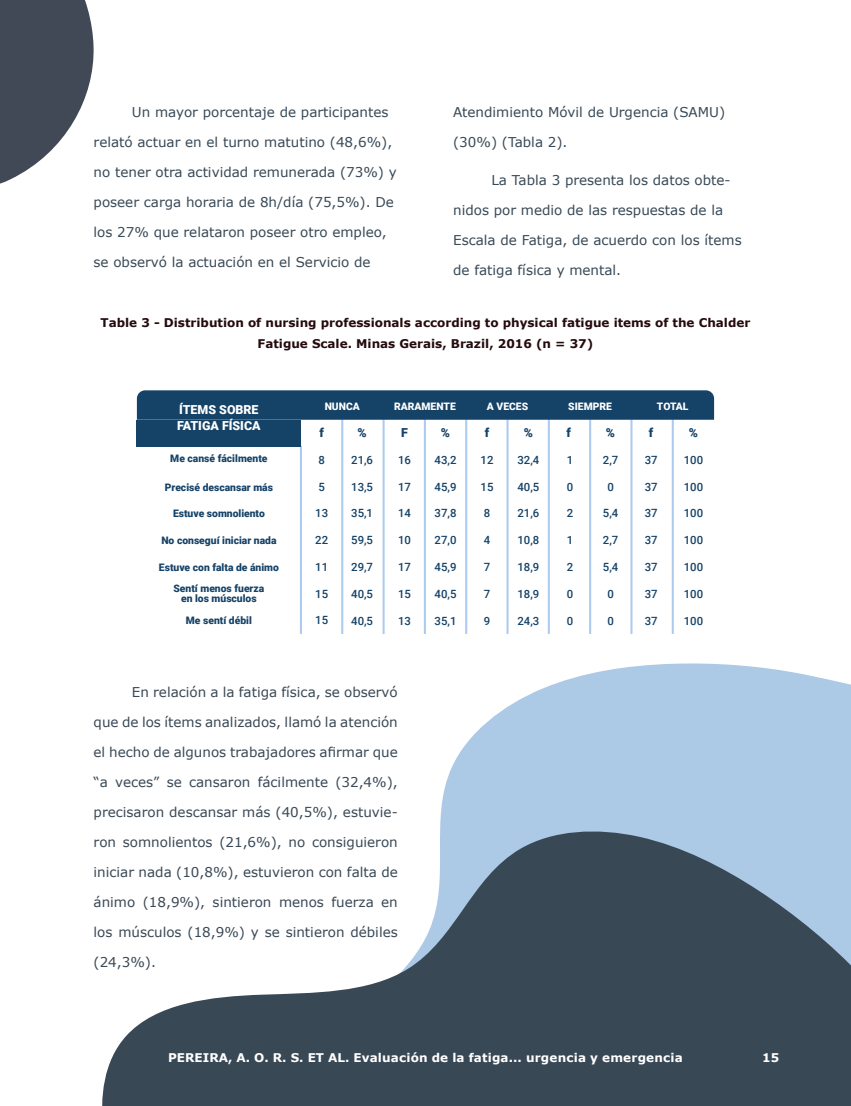
<style>
.page{position:relative;width:851px;height:1106px;background:#fff}
.page>*{position:absolute;margin:0;border:0;box-sizing:border-box;transform-origin:0 0}
.t1{font:13.5px "Verdana";color:#384956}
.t2{font:13.5px "Verdana";color:#394855}
.t3{font:900 12.45px/17px "Roboto";color:#fff}
.t4{font:900 12.45px "Roboto";color:#154267}
.t5{font:700 12px/21px "Verdana";color:#250b0d;text-align:center}
.t6{font:700 12px "Verdana";letter-spacing:.01em;color:#fff}
.t7{font:500 11.4px "Roboto";color:#154267}
.t8{font:900 10.35px/21.1px "Roboto";color:#154267;text-align:center}
.t9{font:900 10.35px "Roboto";color:#fff}
</style>
<div class="page">
<svg style="left:300px;top:594px;width:550px;height:233px"></svg>
<svg style="left:102px;top:827px;width:748px;height:279px;fill:#394855"></svg>
<hr style="left:300px;top:446px;width:2px;height:187px;background:#accbef">
<hr style="left:341px;top:419px;width:2px;height:214px;background:#accbef">
<hr style="left:382px;top:419px;width:2px;height:214px;background:#accbef">
<hr style="left:424px;top:419px;width:2px;height:214px;background:#accbef">
<hr style="left:465px;top:419px;width:2px;height:214px;background:#accbef">
<hr style="left:506px;top:419px;width:2px;height:214px;background:#accbef">
<hr style="left:547px;top:419px;width:2px;height:214px;background:#accbef">
<hr style="left:589px;top:419px;width:2px;height:214px;background:#accbef">
<hr style="left:630px;top:419px;width:2px;height:214px;background:#accbef">
<hr style="left:671px;top:419px;width:2px;height:214px;background:#accbef">
<div style="left:137px;top:390px;width:577px;height:30px;background:#154267"></div>
<div style="left:137px;top:419px;width:164px;height:27px;background:#154267"></div>
<svg style="left:0;top:0;width:94px;height:184px"></svg>
<p class="t1" style="left:132px;top:102px;width:258px">Un mayor porcentaje de participantes</p>
<p class="t1" style="left:94px;top:132px;width:300px">relató actuar en el turno matutino (48,6%),</p>
<p class="t1" style="left:94px;top:162px;width:305px">no tener otra actividad remunerada (73%) y</p>
<p class="t1" style="left:94px;top:192px;width:302px">poseer carga horaria de 8h/día (75,5%). De</p>
<p class="t1" style="left:94px;top:222px;width:294px">los 27% que relataron poseer otro empleo,</p>
<p class="t1" style="left:94px;top:252px;width:278px">se observó la actuación en el Servicio de</p>
<p class="t1" style="left:453px;top:102px;width:273px">Atendimiento Móvil de Urgencia (SAMU)</p>
<p class="t1" style="left:453px;top:132px;width:116px">(30%) (Tabla 2).</p>
<p class="t1" style="left:491px;top:171px;width:241px">La Tabla 3 presenta los datos obte-</p>
<p class="t1" style="left:453px;top:201px;width:271px">nidos por medio de las respuestas de la</p>
<p class="t1" style="left:453px;top:231px;width:290px">Escala de Fatiga, de acuerdo con los ítems</p>
<p class="t1" style="left:453px;top:261px;width:169px">de fatiga física y mental.</p>
<p class="t5" style="left:100px;top:312px;width:651px">Table 3 - Distribution of nursing professionals according to physical fatigue items of the Chalder<br>Fatigue Scale. Minas Gerais, Brazil, 2016 (n = 37)</p>
<p class="t3" style="left:177px;top:400px;width:85px">ÍTEMS SOBRE<br>FATIGA FÍSICA</p>
<p class="t8" style="left:170px;top:447px;width:99px">Me cansé fácilmente</p>
<p class="t8" style="left:165px;top:476px;width:110px">Precisé descansar más</p>
<p class="t8" style="left:173px;top:502px;width:93px">Estuve somnoliento</p>
<p class="t8" style="left:161px;top:529px;width:117px">No conseguí iniciar nada</p>
<p class="t8" style="left:159px;top:556px;width:121px">Estuve con falta de ánimo<br>Sentí menos fuerza</p>
<p class="t8" style="left:181px;top:587px;width:77px;line-height:22px">en los músculos<br>Me sentí débil</p>
<p class="t9" style="left:324px;top:398px;width:37px">NUNCA</p>
<p class="t9" style="left:394px;top:398px;width:63px">RARAMENTE</p>
<p class="t9" style="left:487px;top:398px;width:43px">A VECES</p>
<p class="t9" style="left:568px;top:398px;width:45px">SIEMPRE</p>
<p class="t9" style="left:657px;top:398px;width:33px">TOTAL</p>
<p class="t4" style="left:319px;top:424px;width:6px">f</p>
<p class="t4" style="left:357px;top:424px;width:11px">%</p>
<p class="t4" style="left:401px;top:424px;width:8px">F</p>
<p class="t4" style="left:441px;top:424px;width:11px">%</p>
<p class="t4" style="left:484px;top:424px;width:6px">f</p>
<p class="t4" style="left:523px;top:424px;width:11px">%</p>
<p class="t4" style="left:566px;top:424px;width:6px">f</p>
<p class="t4" style="left:606px;top:424px;width:11px">%</p>
<p class="t4" style="left:649px;top:424px;width:6px">f</p>
<p class="t4" style="left:688px;top:424px;width:11px">%</p>
<p class="t7" style="left:318px;top:452px;width:8px">8</p>
<p class="t7" style="left:351px;top:452px;width:23px">21,6</p>
<p class="t7" style="left:398px;top:452px;width:14px">16</p>
<p class="t7" style="left:434px;top:452px;width:23px">43,2</p>
<p class="t7" style="left:480px;top:452px;width:14px">12</p>
<p class="t7" style="left:517px;top:452px;width:23px">32,4</p>
<p class="t7" style="left:318px;top:479px;width:8px">5</p>
<p class="t7" style="left:315px;top:505px;width:14px">13</p>
<p class="t7" style="left:315px;top:532px;width:14px">22</p>
<p class="t7" style="left:315px;top:558px;width:14px">11</p>
<p class="t7" style="left:315px;top:585px;width:14px">15</p>
<p class="t7" style="left:315px;top:612px;width:14px">15</p>
<p class="t7" style="left:351px;top:479px;width:23px">13,5</p>
<p class="t7" style="left:351px;top:505px;width:23px">35,1</p>
<p class="t7" style="left:351px;top:532px;width:23px">59,5</p>
<p class="t7" style="left:351px;top:559px;width:23px">29,7</p>
<p class="t7" style="left:351px;top:585px;width:23px">40,5</p>
<p class="t7" style="left:351px;top:612px;width:23px">40,5</p>
<p class="t7" style="left:434px;top:479px;width:23px">45,9</p>
<p class="t7" style="left:434px;top:505px;width:23px">37,8</p>
<p class="t7" style="left:434px;top:532px;width:23px">27,0</p>
<p class="t7" style="left:434px;top:559px;width:23px">45,9</p>
<p class="t7" style="left:434px;top:585px;width:23px">40,5</p>
<p class="t7" style="left:434px;top:612px;width:23px">35,1</p>
<p class="t7" style="left:517px;top:479px;width:23px">40,5</p>
<p class="t7" style="left:517px;top:505px;width:23px">21,6</p>
<p class="t7" style="left:517px;top:532px;width:23px">10,8</p>
<p class="t7" style="left:517px;top:559px;width:23px">18,9</p>
<p class="t7" style="left:517px;top:585px;width:23px">18,9</p>
<p class="t7" style="left:517px;top:612px;width:23px">24,3</p>
<p class="t7" style="left:480px;top:479px;width:14px">15</p>
<p class="t7" style="left:483px;top:505px;width:8px">8</p>
<p class="t7" style="left:483px;top:532px;width:8px">4</p>
<p class="t7" style="left:483px;top:559px;width:8px">7</p>
<p class="t7" style="left:483px;top:585px;width:8px">7</p>
<p class="t7" style="left:483px;top:612px;width:8px">9</p>
<p class="t7" style="left:398px;top:479px;width:14px">17</p>
<p class="t7" style="left:398px;top:505px;width:14px">14</p>
<p class="t7" style="left:398px;top:532px;width:14px">10</p>
<p class="t7" style="left:398px;top:559px;width:14px">17</p>
<p class="t7" style="left:398px;top:585px;width:14px">15</p>
<p class="t7" style="left:398px;top:612px;width:14px">13</p>
<p class="t7" style="left:566px;top:452px;width:8px">1</p>
<p class="t7" style="left:566px;top:479px;width:8px">0</p>
<p class="t7" style="left:566px;top:505px;width:8px">2</p>
<p class="t7" style="left:566px;top:532px;width:8px">1</p>
<p class="t7" style="left:566px;top:559px;width:8px">2</p>
<p class="t7" style="left:566px;top:585px;width:8px">0</p>
<p class="t7" style="left:566px;top:612px;width:8px">0</p>
<p class="t7" style="left:602px;top:452px;width:17px">2,7</p>
<p class="t7" style="left:607px;top:479px;width:8px">0</p>
<p class="t7" style="left:602px;top:505px;width:17px">5,4</p>
<p class="t7" style="left:602px;top:532px;width:17px">2,7</p>
<p class="t7" style="left:602px;top:559px;width:17px">5,4</p>
<p class="t7" style="left:607px;top:585px;width:8px">0</p>
<p class="t7" style="left:607px;top:612px;width:8px">0</p>
<p class="t7" style="left:644px;top:452px;width:14px">37</p>
<p class="t7" style="left:644px;top:479px;width:14px">37</p>
<p class="t7" style="left:644px;top:505px;width:14px">37</p>
<p class="t7" style="left:644px;top:532px;width:14px">37</p>
<p class="t7" style="left:644px;top:559px;width:14px">37</p>
<p class="t7" style="left:644px;top:585px;width:14px">37</p>
<p class="t7" style="left:644px;top:612px;width:14px">37</p>
<p class="t7" style="left:683px;top:452px;width:21px">100</p>
<p class="t7" style="left:683px;top:479px;width:21px">100</p>
<p class="t7" style="left:683px;top:505px;width:21px">100</p>
<p class="t7" style="left:683px;top:532px;width:21px">100</p>
<p class="t7" style="left:683px;top:559px;width:21px">100</p>
<p class="t7" style="left:683px;top:585px;width:21px">100</p>
<p class="t7" style="left:683px;top:612px;width:21px">100</p>
<p class="t2" style="left:132px;top:683px;width:267px">En relación a la fatiga física, se observó</p>
<p class="t2" style="left:94px;top:713px;width:306px">que de los ítems analizados, llamó la atención</p>
<p class="t2" style="left:94px;top:743px;width:306px">el hecho de algunos trabajadores afirmar que</p>
<p class="t2" style="left:94px;top:773px;width:306px">“a veces” se cansaron fácilmente (32,4%),</p>
<p class="t2" style="left:94px;top:803px;width:306px">precisaron descansar más (40,5%), estuvie-</p>
<p class="t2" style="left:94px;top:833px;width:306px">ron somnolientos (21,6%), no consiguieron</p>
<p class="t2" style="left:94px;top:863px;width:306px">iniciar nada (10,8%), estuvieron con falta de</p>
<p class="t2" style="left:94px;top:893px;width:306px">ánimo (18,9%), sintieron menos fuerza en</p>
<p class="t2" style="left:94px;top:923px;width:306px">los músculos (18,9%) y se sintieron débiles</p>
<p class="t2" style="left:94px;top:953px;width:64px">(24,3%).</p>
<p class="t6" style="left:168px;top:1049px;width:516px">PEREIRA, A. O. R. S. ET AL. Evaluación de la fatiga... urgencia y emergencia</p>
<p class="t6" style="left:762px;top:1049px;width:19px">15</p>
</div>
